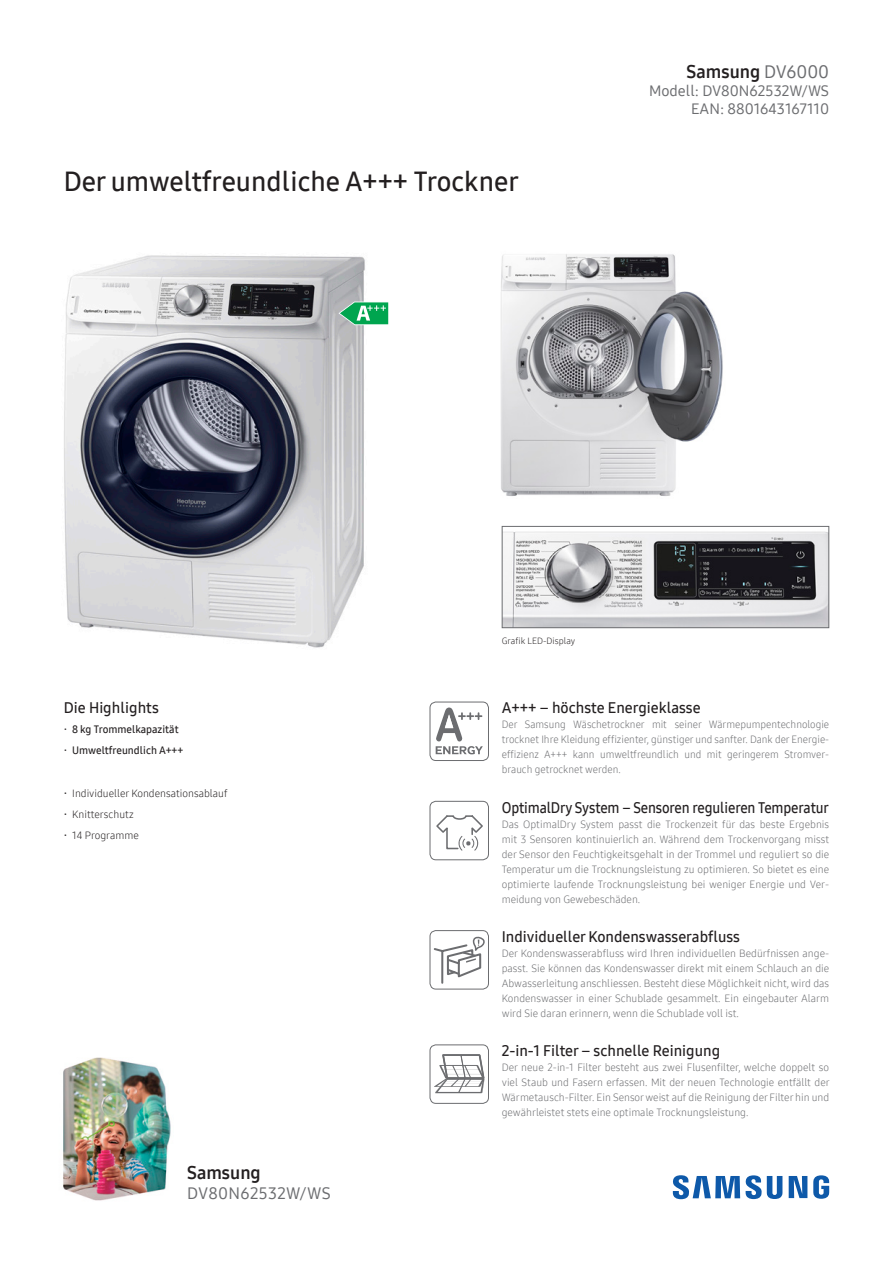
<style>
.page{position:relative;width:893px;height:1263px;background:#fff}
.page>*{position:absolute;margin:0;border:0;box-sizing:border-box;transform-origin:0 0}
.t1{font:27px "Samsung One 600";color:#231f20}
.t2{font:18px "Samsung One 700";color:#231f20}
.t3{font:16.5px "Samsung One 500";letter-spacing:.02em;color:#6c6d70}
.t4{font:15px "Samsung One 600";color:#231f20}
.t5{font:15px "Samsung One 600";color:#231f20;scale:.93 1}
.t6{font:15px/18px "Samsung One 500";color:#6c6d70;text-align:right}
.t7{font:10.5px/15px "Samsung One 300";color:#6c6d70;text-align:justify}
.t8{font:10.5px/21.5px "Samsung One 300";color:#231f20}
.t9{font:10.5px/21.5px "Samsung One 600";color:#231f20}
.t10{font:9px "Samsung One 300";color:#231f20}
.s1{font-family:"Samsung One 500";color:#6c6d70}
.s2{font-family:"Samsung Inter Face";font-weight:700}
</style>
<div class="page">
<svg style="left:673px;top:1175px;width:156px;height:24px"></svg>
<img style="left:63px;top:1057px;width:108px;height:144px">
<svg style="left:436px;top:815px;width:47px;height:36px"></svg>
<div style="left:430px;top:801px;width:59px;height:59px;border:1px solid #6c6d70;border-radius:6px"></div>
<svg style="left:436px;top:707px;width:47px;height:47px"></svg>
<div style="left:430px;top:702px;width:59px;height:59px;border:1px solid #6c6d70;border-radius:6px"></div>
<svg style="left:434px;top:936px;width:51px;height:48px"></svg>
<div style="left:430px;top:930px;width:59px;height:59px;border:1px solid #6c6d70;border-radius:6px"></div>
<img style="left:64px;top:255px;width:301px;height:393px">
<img style="left:504px;top:531px;width:323px;height:95px">
<div style="left:502px;top:526px;width:327px;height:102px;border:1px solid #6c6d70"></div>
<img style="left:500px;top:254px;width:223px;height:242px">
<svg style="left:338px;top:302px;width:51px;height:23px"></svg>
<svg style="left:434px;top:1054px;width:51px;height:39px"></svg>
<div style="left:430px;top:1044px;width:59px;height:60px;border:1px solid #6c6d70;border-radius:6px"></div>
<h1 class="t1" style="left:64px;top:163px;width:457px">Der umweltfreundliche A+++ Trockner</h1>
<h2 class="t2" style="left:687px;top:59px;width:144px">Samsung <span class="s1">DV6000</span></h2>
<h3 class="t6" style="left:649px;top:81px;width:182px">Modell: DV80N62532W/WS<br>EAN: 8801643167110</h3>
<p class="t10" style="left:502px;top:634px;width:75px">Grafik LED-Display</p>
<h3 class="t4" style="left:64px;top:698px;width:97px">Die Highlights</h3>
<p class="t9" style="left:64px;top:718px;width:121px"><span class="s2">·</span> 8 kg Trommelkapazität <span class="s2">·</span> Umweltfreundlich A+++</p>
<p class="t8" style="left:64px;top:782px;width:165px"><span class="s2">·</span> Individueller Kondensationsablauf <span class="s2">·</span> Knitterschutz<br><span class="s2">·</span> 14 Programme</p>
<h2 class="t2" style="left:187px;top:1161px;width:75px">Samsung</h2>
<h3 class="t3" style="left:187px;top:1182px;width:145px">DV80N62532W/WS</h3>
<h3 class="t4" style="left:502px;top:698px;width:200px">A+++ – höchste Energieklasse</h3>
<p class="t7" style="left:502px;top:717px;width:329px">Der Samsung Wäschetrockner mit seiner Wärmepumpentechnologie trocknet Ihre Kleidung effizienter, günstiger und sanfter. Dank der Energie&shy;effizienz A+++ kann umweltfreundlich und mit geringerem Stromver&shy;brauch getrocknet werden.</p>
<h3 class="t5" style="left:502px;top:797px;width:353px">OptimalDry System – Sensoren regulieren Temperatur</h3>
<p class="t7" style="left:502px;top:816px;width:329px">Das OptimalDry System passt die Trockenzeit für das beste Ergebnis mit 3 Sensoren kontinuierlich an. Während dem Trockenvorgang misst der Sensor den Feuchtigkeitsgehalt in der Trommel und reguliert so die Temperatur um die Trocknungsleistung zu optimieren. So bietet es eine optimierte laufende Trocknungsleistung bei weniger Energie und Ver&shy;meidung von Gewebeschäden.</p>
<h3 class="t4" style="left:502px;top:926px;width:240px">Individueller Kondenswasserabfluss</h3>
<p class="t7" style="left:502px;top:945px;width:329px">Der Kondenswasserabfluss wird Ihren individuellen Bedürfnissen ange&shy;passt. Sie können das Kondenswasser direkt mit einem Schlauch an die Abwasserleitung anschliessen. Besteht diese Möglichkeit nicht, wird das Kondenswasser in einer Schublade gesammelt. Ein eingebauter Alarm wird Sie daran erinnern, wenn die Schublade voll ist.</p>
<h3 class="t4" style="left:502px;top:1041px;width:220px">2-in-1 Filter – schnelle Reinigung</h3>
<p class="t7" style="left:502px;top:1060px;width:330px">Der neue 2-in-1 Filter besteht aus zwei Flusenfilter, welche doppelt so viel Staub und Fasern erfassen. Mit der neuen Technologie entfällt der Wärmetausch-Filter. Ein Sensor weist auf die Reinigung der Filter hin und gewährleistet stets eine optimale Trocknungsleistung.</p>
</div>
